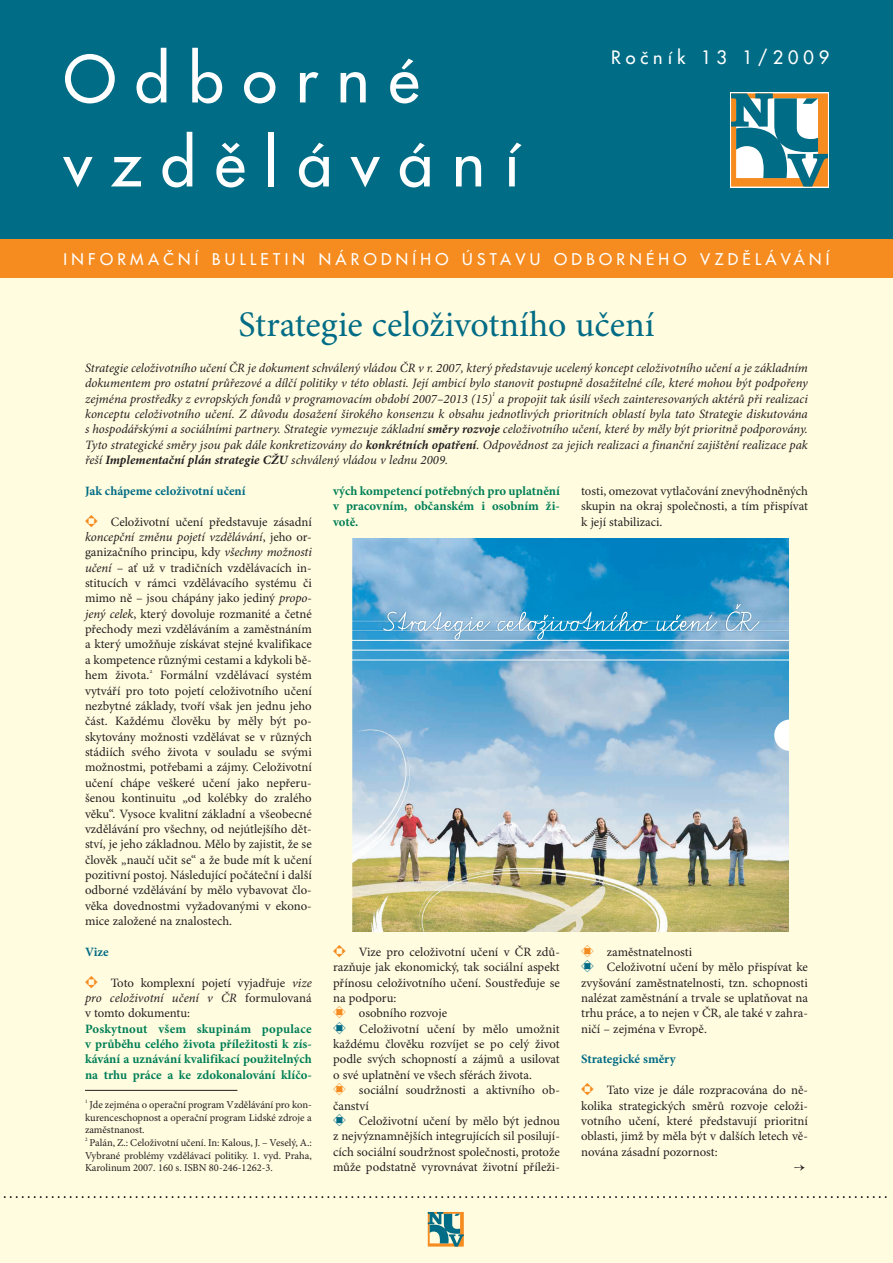
<style>
.page{position:relative;width:893px;height:1263px;background:#fffce0}
.page>*{position:absolute;margin:0;border:0;box-sizing:border-box;transform-origin:0 0}
.t1{font:63px/84px "Futura Medium CE";letter-spacing:.3em;color:#fff}
.t2{font:36px "Minion Pro";color:#006c85}
.t3{font:18px "Futura Medium CE";letter-spacing:.275em;color:#fff}
.t4{font:15.75px "Futura Medium CE";letter-spacing:.275em;color:#fff}
.t5{font:12.75px/15.3px "Minion Pro";color:#231f20;text-align:justify}
.t6{font:italic 12.75px/15.3px "Minion Pro";color:#231f20;text-align:justify}
.t7{font:700 12.75px/15.3px "Minion Pro";color:#007f56;text-align:justify}
.t8{font:700 12.75px "Minion Pro";color:#006c85}
.t9{font:10.5px/12.6px "Minion Pro";color:#231f20;text-align:justify}
.t10{font:6.3px "Minion Pro";color:#231f20}
.t11{font:italic 6.3px "Minion Pro";color:#231f20}
.t12{font:5.25px "Minion Pro";color:#231f20}
.s1{font-weight:700}
.s2{font-style:italic}
.s3{font-family:"Adobe Myungjo Std";font-weight:500;color:#f68b1f}
.s4{font-family:"Adobe Myungjo Std";font-weight:500;color:#006c85}
</style>
<div class="page">
<svg style="left:3px;top:1196px;width:884px;height:2px"></svg>
<svg style="left:428px;top:1212px;width:36px;height:34px"></svg>
<div style="left:0;top:0;width:893px;height:249px;background:#006c85"></div>
<div style="left:0;top:239px;width:893px;height:39px;background:#f68b1f"></div>
<div style="left:730px;top:92px;width:99px;height:96px;background:#fff"></div>
<svg style="left:731px;top:93px;width:97px;height:94px"></svg>
<hr style="left:85px;top:1090px;width:152px;height:1px;background:#231f20">
<img style="left:353px;top:538px;width:436px;height:393px">
<h1 class="t1" style="left:64px;top:35px;width:458px">Odborné vzdělávání</h1>
<h3 class="t3" style="left:611px;top:45px;width:220px">Ročník 13 1/2009</h3>
<p class="t4" style="left:64px;top:248px;width:767px">INFORMAČNÍ BULLETIN NÁRODNÍHO ÚSTAVU ODBORNÉHO VZDĚLÁVÁNÍ</p>
<h2 class="t2" style="left:239px;top:302px;width:417px">Strategie celoživotního učení</h2>
<p class="t6" style="left:85px;top:361px;width:724px">Strategie celoživotního učení ČR je dokument schválený vládou ČR v r. 2007, který představuje ucelený koncept celoživotního učení a je základním dokumentem pro ostatní průřezové a dílčí politiky v této oblasti. Její ambicí bylo stanovit postupně dosažitelné cíle, které mohou být podpořeny zejména prostředky z evropských fondů v programovacím období 2007–2013 (15)</p>
<p class="t11" style="left:492px;top:390px;width:5px">1</p>
<p class="t6" style="left:85px;top:391px;width:724px;text-indent:413px">a propojit tak úsilí všech zainteresovaných aktérů při realizaci konceptu celoživotního učení. Z důvodu dosažení širokého konsenzu k obsahu jednotlivých prioritních oblastí byla tato Strategie diskutována s hospodářskými a sociálními partnery. Strategie vymezuje základní <span class="s1">směry rozvoje</span> celoživotního učení, které by měly být prioritně podporovány.<br>Tyto strategické směry jsou pak dále konkretizovány do <span class="s1">konkrétních opatření</span>. Odpovědnost za jejich realizaci a finanční zajištění realizace pak řeší <span class="s1">Implementační plán strategie CŽU</span> schválený vládou v lednu 2009.</p>
<p class="t8" style="left:85px;top:483px;width:162px">Jak chápeme celoživotní učení</p>
<p class="t5" style="left:85px;top:514px;width:228px;text-indent:26px">Celoživotní učení představuje zásadní <span class="s2">koncepční změnu pojetí vzdělávání</span>, jeho or&shy;ganizačního principu, kdy <span class="s2">všechny možnosti učení</span> – ať už v tradičních vzdělávacích in&shy;stitucích v rámci vzdělávacího systému či mimo ně – jsou chápány jako jediný <span class="s2">propo&shy;jený celek</span>, který dovoluje rozmanité a četné přechody mezi vzděláváním a zaměstnáním a který umožňuje získávat stejné kvalifikace a kompetence různými cestami a kdykoli bě&shy;hem života.</p>
<p class="t10" style="left:149px;top:667px;width:5px">2</p>
<p class="t5" style="left:85px;top:668px;width:228px;text-indent:75px">Formální vzdělávací systém vytváří pro toto pojetí celoživotního učení nezbytné základy, tvoří však jen jednu jeho část. Každému člověku by měly být po&shy;skytovány možnosti vzdělávat se v různých stádiích svého života v souladu se svými možnostmi, potřebami a zájmy. Celoživotní učení chápe veškeré učení jako nepřeru&shy;šenou kontinuitu „od kolébky do zralého věku“. Vysoce kvalitní základní a všeobecné vzdělávání pro všechny, od nejútlejšího dět&shy;ství, je jeho základnou. Mělo by zajistit, že se člověk „naučí učit se“ a že bude mít k učení pozitivní postoj. Následující počáteční i další odborné vzdělávání by mělo vybavovat člo&shy;věka dovednostmi vyžadovanými v ekono&shy;mice založené na znalostech.</p>
<p class="t8" style="left:85px;top:944px;width:25px">Vize</p>
<p class="t5" style="left:85px;top:975px;width:228px;text-indent:26px">Toto komplexní pojetí vyjadřuje <span class="s2">vize pro celoživotní učení v ČR</span> formulovaná v tomto dokumentu:</p>
<p class="t7" style="left:85px;top:1021px;width:228px">Poskytnout všem skupinám populace v průběhu celého života příležitosti k zís&shy;kávání a uznávání kvalifikací použitelných na trhu práce a ke zdokonalování klíčo-</p>
<p class="t12" style="left:85px;top:1098px;width:4px">1</p>
<p class="t9" style="left:85px;top:1099px;width:228px;text-indent:5px">Jde zejména o operační program Vzdělávání pro kon&shy;kurenceschopnost a operační program Lidské zdroje a zaměstnanost.</p>
<p class="t12" style="left:85px;top:1136px;width:4px">2</p>
<p class="t9" style="left:85px;top:1137px;width:228px;text-indent:4px">Palán, Z.: Celoživotní učení. In: Kalous, J. – Veselý, A.:<br>Vybrané problémy vzdělávací politiky. 1. vyd. Praha, Karolinum 2007. 160 s. ISBN 80-246-1262-3.</p>
<p class="t7" style="left:333px;top:484px;width:228px">vých kompetencí potřebných pro uplatnění v pracovním, občanském i osobním ži&shy;votě.</p>
<p class="t5" style="left:333px;top:945px;width:228px;text-align:left;text-indent:26px">Vize pro celoživotní učení v ČR zdů&shy;razňuje jak ekonomický, tak sociální aspekt přínosu celoživotního učení. Soustřeďuje se na podporu:<br><span class="s3">⃟</span> osobního rozvoje<br><span class="s4">⃟</span> Celoživotní učení by mělo umožnit každému člověku rozvíjet se po celý život podle svých schopností a zájmů a usilovat o své uplatnění ve všech sférách života.<br><span class="s3">⃟</span> sociální soudržnosti a aktivního ob&shy;čanství<br><span class="s4">⃟</span> Celoživotní učení by mělo být jednou z nejvýznamnějších integrujících sil posilují&shy;cích sociální soudržnost společnosti, protože může podstatně vyrovnávat životní příleži-</p>
<p class="t5" style="left:581px;top:484px;width:228px">tosti, omezovat vytlačování znevýhodněných skupin na okraj společnosti, a tím přispívat k její stabilizaci.</p>
<p class="t5" style="left:581px;top:945px;width:228px;text-align:left"><span class="s3">⃟</span> zaměstnatelnosti<br><span class="s4">⃟</span> Celoživotní učení by mělo přispívat ke zvyšování zaměstnatelnosti, tzn. schopnosti nalézat zaměstnání a trvale se uplatňovat na trhu práce, a to nejen v ČR, ale také v zahra&shy;ničí – zejména v Evropě.</p>
<p class="t8" style="left:581px;top:1052px;width:96px">Strategické směry</p>
<p class="t5" style="left:581px;top:1083px;width:228px;text-indent:26px">Tato vize je dále rozpracována do ně&shy;kolika strategických směrů rozvoje celoži&shy;votního učení, které představují prioritní oblasti, jimž by měla být v dalších letech vě&shy;nována zásadní pozornost:</p>
<p class="t5" style="left:794px;top:1160px;width:13px">→</p>
</div>
